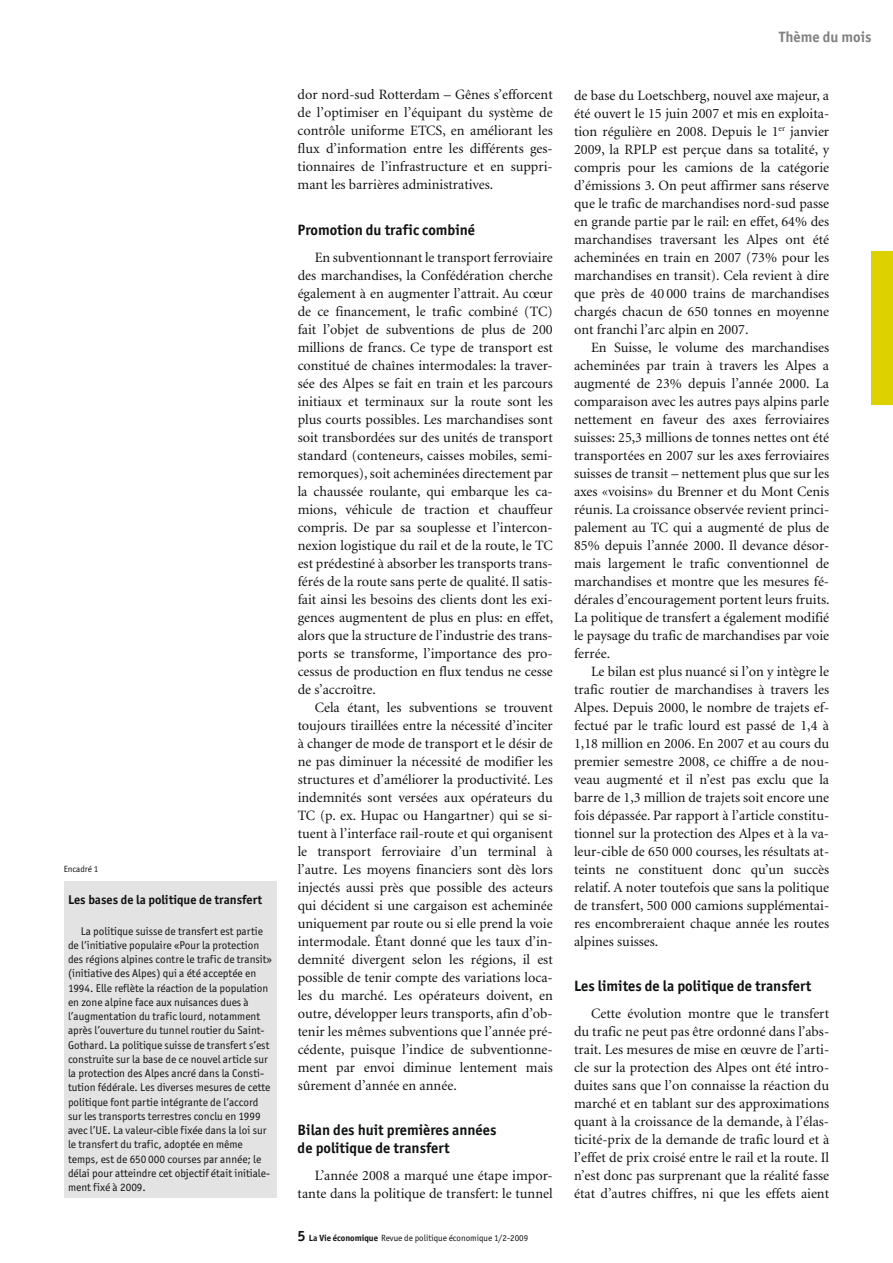
<style>
.page{position:relative;width:893px;height:1263px;background:#fff}
.page>*{position:absolute;margin:0;border:0;box-sizing:border-box;transform-origin:0 0}
.t1{font:700 15px/18px "Officina San ITC";color:#111212}
.t2{font:700 15px "Officina San ITC";letter-spacing:.005em;color:#818181}
.t3{font:14.25px/18px "Minion";color:#111212;text-align:justify}
.t4{font:700 12.75px "Officina San ITC";color:#111212}
.t5{font:11.25px/14.2px "Officina San ITC";color:#111212}
.t6{font:9px "Officina San ITC";color:#111212}
.s1{font-weight:700;font-size:15px}
.s2{font-weight:700}
</style>
<div class="page">
<div style="left:872px;top:252px;width:21px;height:153px;background:#ddd200"></div>
<div style="left:64px;top:881px;width:212px;height:316px;background:#e3e3e3"></div>
<p class="t6" style="left:64px;top:864px;width:36px">Encadré 1</p>
<p class="t4" style="left:68px;top:891px;width:196px">Les bases de la politique de transfert</p>
<p class="t5" style="left:68px;top:923px;width:206px;text-indent:13px">La politique suisse de transfert est partie de l’initiative populaire «Pour la protection des régions alpines contre le trafic de transit» (initiative des Alpes) qui a été acceptée en 1994. Elle reflète la réaction de la population en zone alpine face aux nuisances dues à l’augmentation du trafic lourd, notamment après l’ouverture du tunnel routier du Saint-Gothard. La politique suisse de transfert s’est construite sur la base de ce nouvel article sur la protection des Alpes ancré dans la Consti&shy;tution fédérale. Les diverses mesures de cette politique font partie intégrante de l’accord sur les transports terrestres conclu en 1999 avec l’UE. La valeur-cible fixée dans la loi sur le transfert du trafic, adoptée en même temps, est de 650 000 courses par année; le délai pour atteindre cet objectif était initiale&shy;ment fixé à 2009.</p>
<p class="t3" style="left:298px;top:86px;width:257px">dor nord-sud Rotterdam – Gênes s’efforcent de l’optimiser en l’équipant du système de contrôle uniforme ETCS, en améliorant les flux d’information entre les différents ges&shy;tionnaires de l’infrastructure et en suppri&shy;mant les barrières administratives.</p>
<p class="t1" style="left:298px;top:220px;width:179px">Promotion du trafic combiné</p>
<p class="t3" style="left:298px;top:248px;width:257px;text-align:left;text-indent:17px">En subventionnant le transport ferroviaire des marchandises, la Confédération cherche également à en augmenter l’attrait. Au cœur de ce financement, le trafic combiné (TC) fait l’objet de subventions de plus de 200 millions de francs. Ce type de transport est constitué de chaînes intermodales: la traver&shy;sée des Alpes se fait en train et les parcours initiaux et terminaux sur la route sont les plus courts possibles. Les marchandises sont soit transbordées sur des unités de transport standard (conteneurs, caisses mobiles, semi&shy;remorques), soit acheminées directement par la chaussée roulante, qui embarque les ca&shy;mions, véhicule de traction et chauffeur compris. De par sa souplesse et l’intercon&shy;nexion logistique du rail et de la route, le TC est prédestiné à absorber les transports trans&shy;férés de la route sans perte de qualité. Il satis&shy;fait ainsi les besoins des clients dont les exi&shy;gences augmentent de plus en plus: en effet, alors que la structure de l’industrie des trans&shy;ports se transforme, l’importance des pro&shy;cessus de production en flux tendus ne cesse de s’accroître.</p>
<p class="t3" style="left:298px;top:698px;width:257px;text-indent:17px">Cela étant, les subventions se trouvent toujours tiraillées entre la nécessité d’inciter à changer de mode de transport et le désir de ne pas diminuer la nécessité de modifier les structures et d’améliorer la productivité. Les indemnités sont versées aux opérateurs du TC (p. ex. Hupac ou Hangartner) qui se si&shy;tuent à l’interface rail-route et qui organisent le transport ferroviaire d’un terminal à l’autre. Les moyens financiers sont dès lors injectés aussi près que possible des acteurs qui décident si une cargaison est acheminée uniquement par route ou si elle prend la voie intermodale. Étant donné que les taux d’in&shy;demnité divergent selon les régions, il est possible de tenir compte des variations loca&shy;les du marché. Les opérateurs doivent, en outre, développer leurs transports, afin d’ob&shy;tenir les mêmes subventions que l’année pré&shy;cédente, puisque l’indice de subventionne&shy;ment par envoi diminue lentement mais sûrement d’année en année.</p>
<p class="t1" style="left:298px;top:1120px;width:200px">Bilan des huit premières années de politique de transfert</p>
<p class="t3" style="left:298px;top:1166px;width:257px;text-align:right">L’année 2008 a marqué une étape impor&shy;tante dans la politique de transfert: le tunnel</p>
<p class="t6" style="left:298px;top:1232px;width:232px"><span class="s1">5</span> <span class="s2">La Vie économique</span> Revue de politique économique 1/2-2009</p>
<p class="t2" style="left:779px;top:27px;width:94px">Thème du mois</p>
<p class="t3" style="left:574px;top:86px;width:257px">de base du Loetschberg, nouvel axe majeur, a été ouvert le 15 juin 2007 et mis en exploita&shy;tion régulière en 2008. Depuis le 1<sup>er</sup> janvier 2009, la RPLP est perçue dans sa totalité, y compris pour les camions de la catégorie d’émissions 3. On peut affirmer sans réserve que le trafic de marchandises nord-sud passe en grande partie par le rail: en effet, 64% des marchandises traversant les Alpes ont été acheminées en train en 2007 (73% pour les marchandises en transit). Cela revient à dire que près de 40 000 trains de marchandises chargés chacun de 650 tonnes en moyenne ont franchi l’arc alpin en 2007.</p>
<p class="t3" style="left:574px;top:338px;width:257px;text-indent:17px">En Suisse, le volume des marchandises acheminées par train à travers les Alpes a augmenté de 23% depuis l’année 2000. La comparaison avec les autres pays alpins parle nettement en faveur des axes ferroviaires suisses: 25,3 millions de tonnes nettes ont été transportées en 2007 sur les axes ferroviaires suisses de transit – nettement plus que sur les axes «voisins» du Brenner et du Mont Cenis réunis. La croissance observée revient princi&shy;palement au TC qui a augmenté de plus de 85% depuis l’année 2000. Il devance désor&shy;mais largement le trafic conventionnel de marchandises et montre que les mesures fé&shy;dérales d’encouragement portent leurs fruits.<br>La politique de transfert a également modifié le paysage du trafic de marchandises par voie ferrée.</p>
<p class="t3" style="left:574px;top:662px;width:257px;text-indent:17px">Le bilan est plus nuancé si l’on y intègre le trafic routier de marchandises à travers les Alpes. Depuis 2000, le nombre de trajets ef&shy;fectué par le trafic lourd est passé de 1,4 à 1,18 million en 2006. En 2007 et au cours du premier semestre 2008, ce chiffre a de nou&shy;veau augmenté et il n’est pas exclu que la barre de 1,3 million de trajets soit encore une fois dépassée. Par rapport à l’article constitu&shy;tionnel sur la protection des Alpes et à la va&shy;leur-cible de 650 000 courses, les résultats at&shy;teints ne constituent donc qu’un succès relatif. A noter toutefois que sans la politique de transfert, 500 000 camions supplémentai&shy;res encombreraient chaque année les routes alpines suisses.</p>
<p class="t1" style="left:574px;top:976px;width:239px">Les limites de la politique de transfert</p>
<p class="t3" style="left:574px;top:1004px;width:257px;text-indent:17px">Cette évolution montre que le transfert du trafic ne peut pas être ordonné dans l’abs&shy;trait. Les mesures de mise en œuvre de l’arti&shy;cle sur la protection des Alpes ont été intro&shy;duites sans que l’on connaisse la réaction du marché et en tablant sur des approximations quant à la croissance de la demande, à l’élas&shy;ticité-prix de la demande de trafic lourd et à l’effet de prix croisé entre le rail et la route. Il n’est donc pas surprenant que la réalité fasse état d’autres chiffres, ni que les effets aient</p>
</div>
